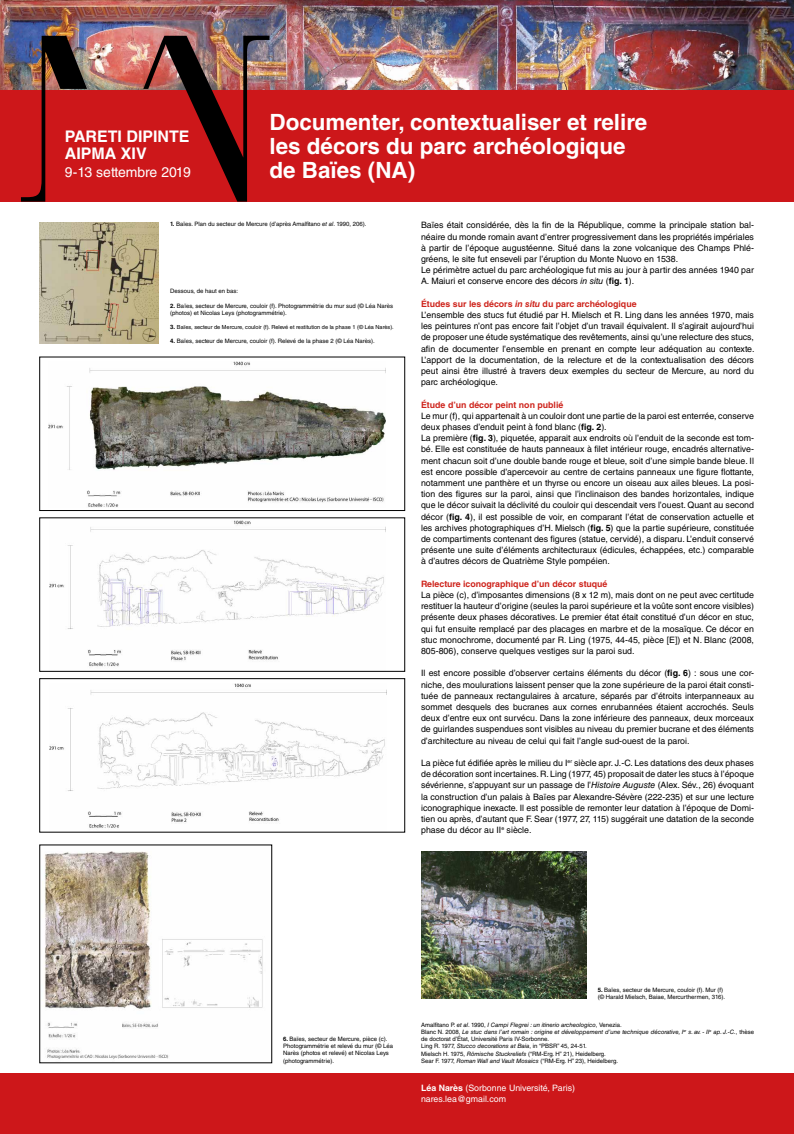
<style>
.page{position:relative;width:794px;height:1134px;background:#fff}
.page>*{position:absolute;margin:0;border:0;box-sizing:border-box;transform-origin:0 0}
.t1{font:700 22.4px/24px "Helvetica LT Std";color:#fff}
.t2{font:700 16px/17.6px "Helvetica LT Std";color:#fff}
.t3{font:14px "Helvetica LT Std";letter-spacing:-.01em;color:#fff}
.t4{font:8.8px/11.2px "Helvetica LT Std";color:#000}
.t5{font:700 8.8px "Helvetica LT Std";color:#ce241c}
.t6{font:8.8px/11.2px "Helvetica LT Std";color:#fff}
.t7{font:6px/7.2px "Helvetica LT Std";color:#000}
.t8{font:5.6px "Helvetica LT Std";color:#000}
.s1{font-weight:700}
.s2{font-style:italic}
.s3{font-weight:700;color:#ce241c}
.s4{font-weight:700;font-style:italic;color:#ce241c}
.s5{font-weight:700;font-size:6px}
</style>
<div class="page">
<div style="left:0;top:1074px;width:794px;height:60px;background:#cd171a"></div>
<img style="left:0;top:0;width:794px;height:90px">
<div style="left:0;top:90px;width:794px;height:112px;background:#cd171a"></div>
<img style="left:21px;top:36px;width:66px;height:166px">
<img style="left:143px;top:36px;width:126px;height:166px">
<img style="left:40px;top:222px;width:119px;height:121px">
<img style="left:48px;top:362px;width:337px;height:145px">
<div style="left:40px;top:357px;width:365px;height:154px;border:1px solid #000"></div>
<img style="left:49px;top:521px;width:337px;height:146px">
<img style="left:49px;top:683px;width:337px;height:145px">
<img style="left:421px;top:852px;width:165px;height:147px">
<img style="left:44px;top:851px;width:219px;height:208px">
<h1 class="t1" style="left:269px;top:109px;width:379px">Documenter, contextualiser et relire les décors du parc archéologique de Baïes (NA)</h1>
<p class="t7" style="left:170px;top:221px;width:198px"><span class="s1">1.</span> Baïes. Plan du secteur de Mercure (d’après Amalfitano <span class="s2">et al</span>. 1990, 206).</p>
<h2 class="t2" style="left:65px;top:127px;width:126px">PARETI DIPINTE<br>AIPMA XIV</h2>
<h3 class="t3" style="left:65px;top:164px;width:127px">9-13 settembre 2019</h3>
<p class="t4" style="left:421px;top:220px;width:334px">Baïes était considérée, dès la fin de la République, comme la principale station bal&shy;néaire du monde romain avant d’entrer progressivement dans les propriétés impériales à partir de l’époque augustéenne. Situé dans la zone volcanique des Champs Phlé&shy;gréens, le site fut enseveli par l’éruption du Monte Nuovo en 1538.<br>Le périmètre actuel du parc archéologique fut mis au jour à partir des années 1940 par A. Maiuri et conserve encore des décors <span class="s2">in situ</span> (<span class="s1">fig. 1</span>).</p>
<p class="t4" style="left:421px;top:298px;width:335px"><span class="s3">Études sur les décors</span> <span class="s4">in situ</span> <span class="s3">du parc archéologique<br></span>L’ensemble des stucs fut étudié par H. Mielsch et R. Ling dans les années 1970, mais les peintures n’ont pas encore fait l’objet d’un travail équivalent. Il s’agirait aujourd’hui de proposer une étude systématique des revêtements, ainsi qu’une relecture des stucs, afin de documenter l’ensemble en prenant en compte leur adéquation au contexte.<br>L’apport de la documentation, de la relecture et de la contextualisation des décors peut ainsi être illustré à travers deux exemples du secteur de Mercure, au nord du parc archéologique.</p>
<p class="t5" style="left:421px;top:399px;width:144px">Étude d’un décor peint non publié</p>
<p class="t4" style="left:421px;top:410px;width:334px">Le mur (f), qui appartenait à un couloir dont une partie de la paroi est enterrée, conserve deux phases d’enduit peint à fond blanc (<span class="s1">fig. 2</span>).<br>La première (<span class="s1">fig. 3</span>), piquetée, apparait aux endroits où l’enduit de la seconde est tom&shy;bé. Elle est constituée de hauts panneaux à filet intérieur rouge, encadrés alternative&shy;ment chacun soit d’une double bande rouge et bleue, soit d’une simple bande bleue. Il est encore possible d’apercevoir au centre de certains panneaux une figure flottante, notamment une panthère et un thyrse ou encore un oiseau aux ailes bleues. La posi&shy;tion des figures sur la paroi, ainsi que l’inclinaison des bandes horizontales, indique que le décor suivait la déclivité du couloir qui descendait vers l’ouest. Quant au second décor (<span class="s1">fig. 4</span>), il est possible de voir, en comparant l’état de conservation actuelle et les archives photographiques d’H. Mielsch (<span class="s1">fig. 5</span>) que la partie supérieure, constituée de compartiments contenant des figures (statue, cervidé), a disparu. L’enduit conservé présente une suite d’éléments architecturaux (édicules, échappées, etc.) comparable à d’autres décors de Quatrième Style pompéien.</p>
<p class="t5" style="left:421px;top:578px;width:188px">Relecture iconographique d’un décor stuqué</p>
<p class="t4" style="left:421px;top:589px;width:334px;text-align:justify">La pièce (c), d’imposantes dimensions (8 x 12 m), mais dont on ne peut avec certitude restituer la hauteur d’origine (seules la paroi supérieure et la voûte sont encore visibles) présente deux phases décoratives. Le premier état était constitué d’un décor en stuc, qui fut ensuite remplacé par des placages en marbre et de la mosaïque. Ce décor en stuc monochrome, documenté par R. Ling (1975, 44-45, pièce [E]) et N. Blanc (2008, 805-806), conserve quelques vestiges sur la paroi sud.</p>
<p class="t4" style="left:421px;top:668px;width:334px;text-align:justify">Il est encore possible d’observer certains éléments du décor (<span class="s1">fig. 6</span>) : sous une cor&shy;niche, des moulurations laissent penser que la zone supérieure de la paroi était consti&shy;tuée de panneaux rectangulaires à arcature, séparés par d’étroits interpanneaux au sommet desquels des bucranes aux cornes enrubannées étaient accrochés. Seuls deux d’entre eux ont survécu. Dans la zone inférieure des panneaux, deux morceaux de guirlandes suspendues sont visibles au niveau du premier bucrane et des éléments d’architecture au niveau de celui qui fait l’angle sud-ouest de la paroi.</p>
<p class="t4" style="left:421px;top:757px;width:334px;text-align:justify">La pièce fut édifiée après le milieu du I<sup>er</sup> siècle apr. J.-C. Les datations des deux phases de décoration sont incertaines. R. Ling (1977, 45) proposait de dater les stucs à l’époque sévérienne, s’appuyant sur un passage de l’<span class="s2">Histoire Auguste</span> (Alex. Sév., 26) évoquant la construction d’un palais à Baïes par Alexandre-Sévère (222-235) et sur une lecture iconographique inexacte. Il est possible de remonter leur datation à l’époque de Domi&shy;tien ou après, d’autant que F. Sear (1977, 27, 115) suggérait une datation de la seconde phase du décor au II<sup>e</sup> siècle.</p>
<p class="t7" style="left:170px;top:287px;width:69px">Dessous, de haut en bas:</p>
<p class="t7" style="left:170px;top:302px;width:224px"><span class="s1">2.</span> Baïes, secteur de Mercure, couloir (f). Photogrammétrie du mur sud (© Léa Narès (photos) et Nicolas Leys (photogrammétrie).</p>
<p class="t8" style="left:170px;top:324px;width:225px"><span class="s5">3.</span> Baïes, secteur de Mercure, couloir (f). Relevé et restitution de la phase 1 (© Léa Narès).</p>
<p class="t7" style="left:170px;top:337px;width:206px"><span class="s1">4.</span> Baïes, secteur de Mercure, couloir (f). Relevé de la phase 2 (© Léa Narès).</p>
<p class="t7" style="left:283px;top:1035px;width:112px"><span class="s1">6.</span> Baïes, secteur de Mercure, pièce (c).<br>Photogrammétrie et relevé du mur (© Léa Narès (photos et relevé) et Nicolas Leys (photogrammétrie).</p>
<p class="t7" style="left:598px;top:986px;width:129px"><span class="s1">5.</span> Baïes, secteur de Mercure, couloir (f). Mur (f) (© Harald Mielsch, Baiae, Mercurthermen, 316).</p>
<p class="t7" style="left:421px;top:1021px;width:334px">Amalfitano P. <span class="s2">et al</span>. 1990, <span class="s2">I Campi Flegrei : un itinerio archeologico</span>, Venezia.<br>Blanc N. 2008, <span class="s2">Le stuc dans l’art romain : origine et développement d’une technique décorative, I</span><sup>er</sup> <span class="s2">s. av. - II</span><sup>e</sup> <span class="s2">ap. J.-C.</span>, thèse de doctorat d’État, Université Paris IV-Sorbonne.<br>Ling R. 1977, <span class="s2">Stucco decorations at Baia</span>, in “PBSR” 45, 24-51.<br>Mielsch H. 1975, <span class="s2">Römische Stuckreliefs</span> (“RM-Erg. H” 21), Heidelberg.<br>Sear F. 1977, <span class="s2">Roman Wall and Vault Mosaics</span> (“RM-Erg. H” 23), Heidelberg.</p>
<p class="t6" style="left:421px;top:1082px;width:155px"><span class="s1">Léa Narès</span> (Sorbonne Université, Paris) nares.lea@gmail.com</p>
</div>
